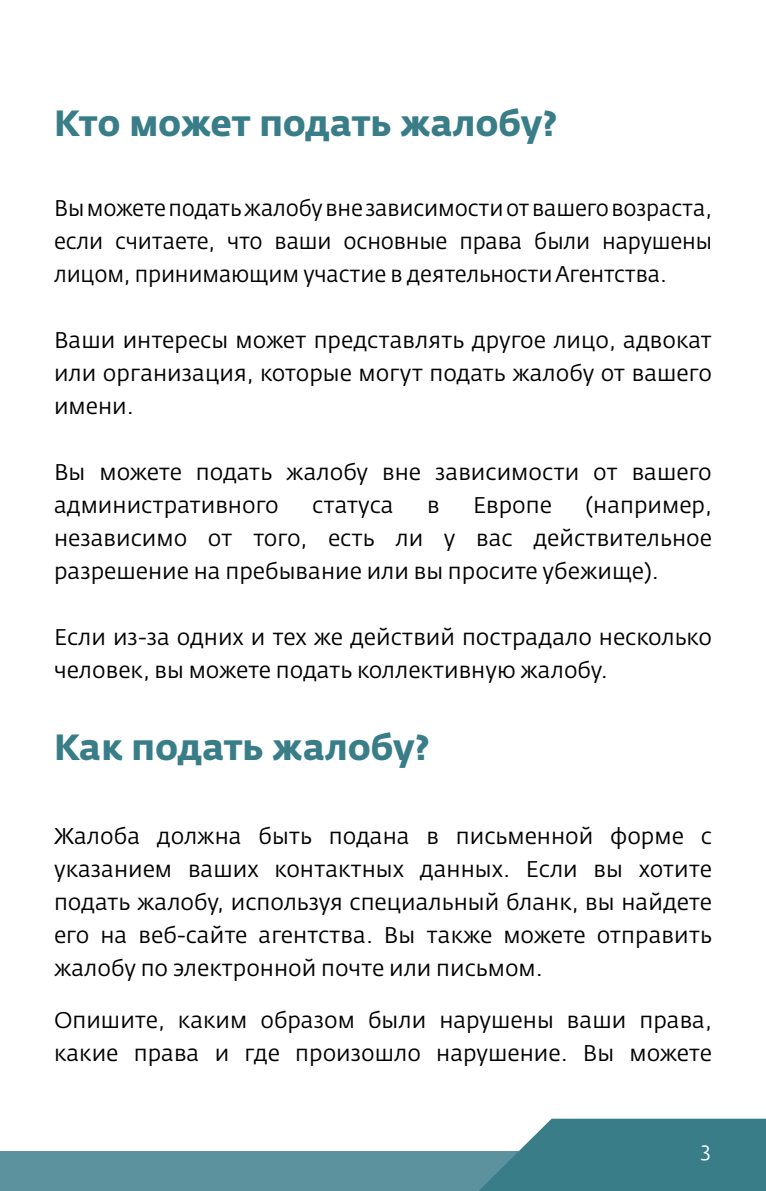
<style>
.page{position:relative;width:766px;height:1191px;background:#fff}
.page>*{position:absolute;margin:0;border:0;box-sizing:border-box;transform-origin:0 0}
.t1{font:700 36px "Fedra Sans Pro";letter-spacing:-.005em;color:#397d89}
.Tx_RU{font:22.5px/33px "Fedra Sans Pro";color:#000;text-align:justify}
.Text{font:22.5px/33px "Fedra Sans Pro";color:#000;text-align:justify}
.t2{font:21px "Fedra Sans Pro";color:#fff}
</style>
<div class="page">
<div style="left:0;top:1151px;width:765px;height:40px;background:#5c929e"></div>
<svg style="left:479px;top:1118px;width:286px;height:73px;background:#4d8a95"></svg>
<h1 class="t1" style="left:54px;top:101px;width:505px">Кто может подать жалобу?</h1>
<p class="Tx_RU" style="left:54px;top:191px;width:659px">Вы можете подать жалобу вне зависимости от вашего возраста, если считаете, что ваши основные права были нарушены лицом, принимающим участие в деятельности Агентства.</p>
<p class="Tx_RU" style="left:54px;top:323px;width:659px">Ваши интересы может представлять другое лицо, адвокат или организация, которые могут подать жалобу от вашего имени.</p>
<p class="Tx_RU" style="left:54px;top:455px;width:659px">Вы можете подать жалобу вне зависимости от вашего административного</p>
<p class="Tx_RU" style="left:54px;top:488px;width:659px;text-indent:531px">(например, независимо от того, есть ли у вас действительное разрешение на пребывание или вы просите убежище).</p>
<p class="Tx_RU" style="left:312px;top:488px;width:83px">статуса</p>
<p class="Tx_RU" style="left:427px;top:488px;width:14px">в</p>
<p class="Tx_RU" style="left:473px;top:488px;width:80px">Европе</p>
<p class="Tx_RU" style="left:54px;top:620px;width:659px">Если из-за одних и тех же действий пострадало несколько человек, вы можете подать коллективную жалобу.</p>
<h1 class="t1" style="left:54px;top:725px;width:377px">Как подать жалобу?</h1>
<p class="Text" style="left:54px;top:820px;width:659px">Жалоба должна быть подана в письменной форме с указанием ваших контактных данных. Если вы хотите подать жалобу, используя специальный бланк, вы найдете его на веб-сайте агентства. Вы также можете отправить жалобу по электронной почте или письмом.</p>
<p class="Text" style="left:54px;top:1003px;width:659px">Опишите, каким образом были нарушены ваши права, какие права и где произошло нарушение. Вы можете</p>
<p class="t2" style="left:700px;top:1137px;width:11px">3</p>
</div>
